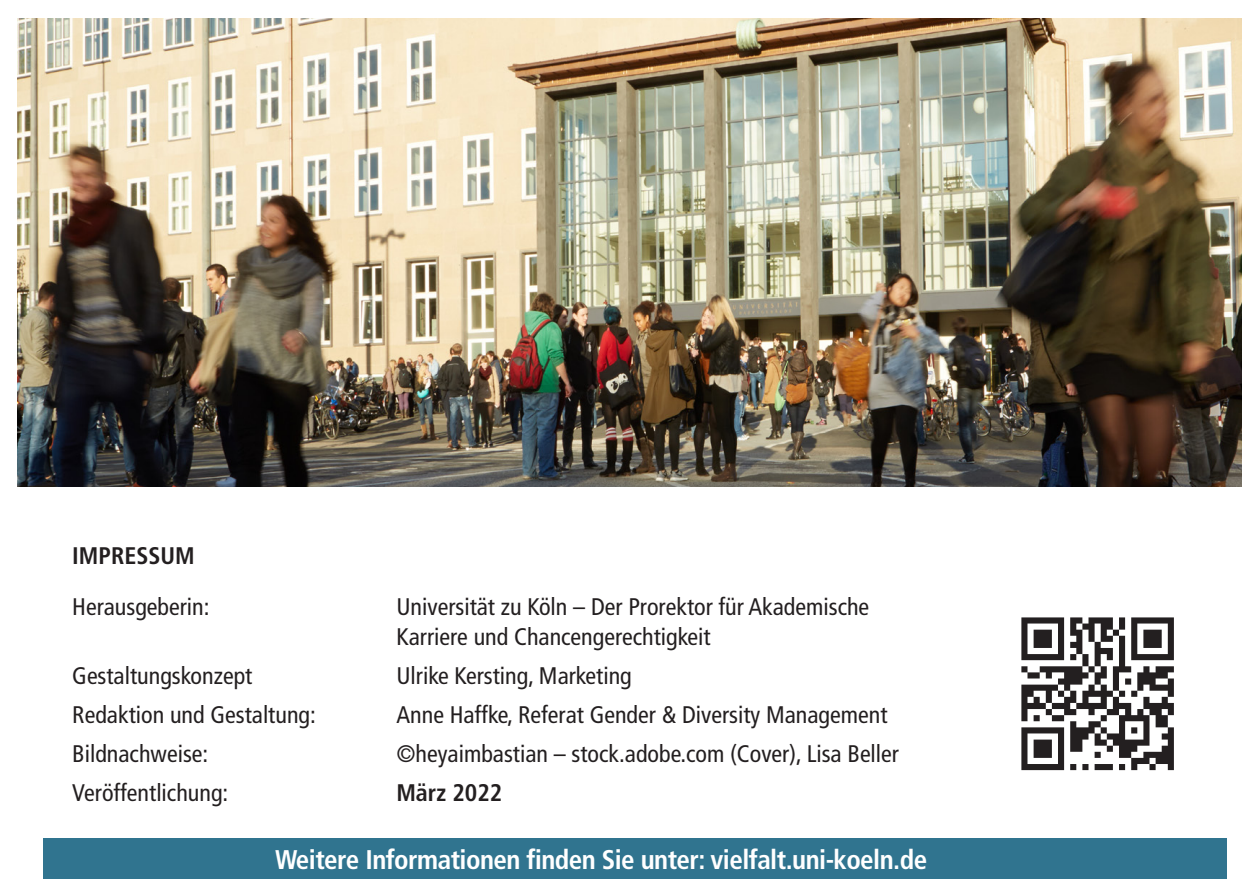
<style>
.page{position:relative;width:1259px;height:893px;background:#fff}
.page>*{position:absolute;margin:0;border:0;box-sizing:border-box;transform-origin:0 0}
.t1{font:700 condensed 27px "Frutiger LT Com";letter-spacing:-.02em;color:#fff}
.t2{font:condensed 24px/30px "Frutiger LT Com";color:#231f20}
.t3{font:700 condensed 24px "Frutiger LT Com";color:#231f20}
</style>
<div class="page">
<div style="left:44px;top:838px;width:1183px;height:41px;background:#30748f"></div>
<img style="left:1021px;top:617px;width:153px;height:154px">
<img style="left:17px;top:19px;width:1225px;height:467px">
<p class="t3" style="left:72px;top:541px;width:124px">IMPRESSUM</p>
<p class="t2" style="left:72px;top:591px;width:139px">Herausgeberin:</p>
<p class="t2" style="left:396px;top:591px;width:474px">Universität zu Köln – Der Prorektor für Akademische<br>Karriere und Chancengerechtigkeit</p>
<p class="t2" style="left:72px;top:660px;width:181px">Gestaltungskonzept</p>
<p class="t2" style="left:396px;top:660px;width:237px">Ulrike Kersting, Marketing</p>
<p class="t2" style="left:72px;top:699px;width:245px">Redaktion und Gestaltung:</p>
<p class="t2" style="left:396px;top:699px;width:492px">Anne Haffke, Referat Gender &amp; Diversity Management</p>
<p class="t2" style="left:72px;top:738px;width:137px">Bildnachweise:</p>
<p class="t2" style="left:396px;top:738px;width:504px">©heyaimbastian – stock.adobe.com (Cover), Lisa Beller</p>
<p class="t2" style="left:72px;top:777px;width:157px">Veröffentlichung:</p>
<p class="t3" style="left:396px;top:778px;width:107px">März 2022</p>
<p class="t1" style="left:275px;top:843px;width:653px">Weitere Informationen finden Sie unter: vielfalt.uni-koeln.de</p>
</div>
